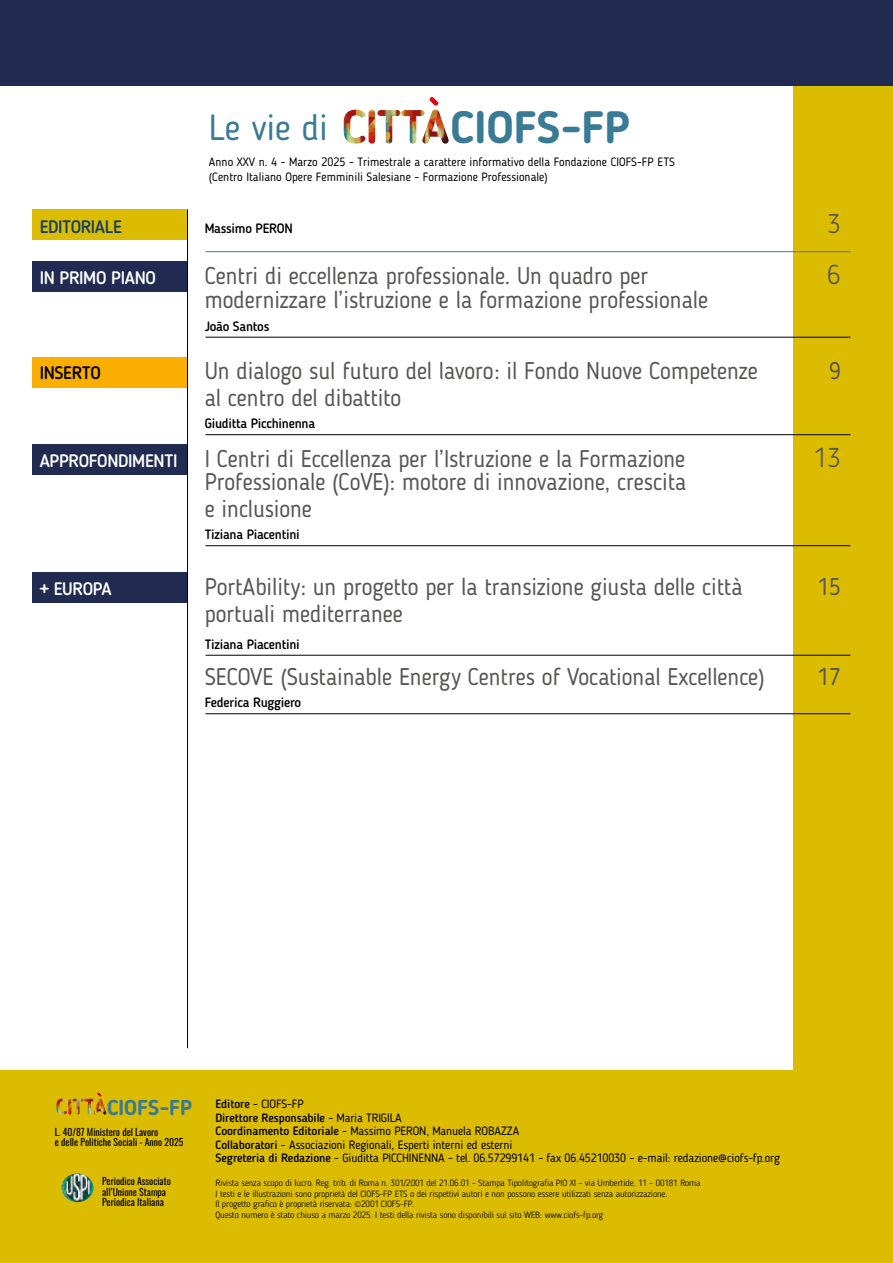
<style>
.page{position:relative;width:893px;height:1263px;background:#fff}
.page>*{position:absolute;margin:0;border:0;box-sizing:border-box;transform-origin:0 0}
.t1{font:700 45px "Blogger Sans";color:#397a94}
.t2{font:36px "Blogger Sans";color:#397a94}
.t3{font:300 27px "Blogger Sans";color:#575756}
.t4{font:24px/27px "Blogger Sans";letter-spacing:-.005em;color:#575756}
.t5{font:700 21.3px "Blogger Sans";color:#397a94}
.t6{font:500 18px "Blogger Sans";letter-spacing:-.02em;color:#fff}
.t7{font:500 18px "Blogger Sans";letter-spacing:-.02em;color:#12416a}
.t8{font:500 18px "Blogger Sans";letter-spacing:-.02em;color:#000}
.t9{font:500 13.5px "Blogger Sans";letter-spacing:-.02em;color:#000}
.t10{font:12px/13.5px "Blogger Sans";letter-spacing:-.01em;color:#000}
.t11{font:9.75px/10.5px "Oswald";color:#000}
.t12{font:300 9px/10.5px "Blogger Sans";letter-spacing:-.01em;color:#000}
.s1{font-weight:500;font-size:18px;color:#fff}
.s2{font-weight:500}
</style>
<div class="page">
<div style="left:32px;top:209px;width:156px;height:31px;background:#dbbc00"></div>
<div style="left:32px;top:261px;width:156px;height:30px;background:#212b52"></div>
<div style="left:32px;top:444px;width:156px;height:31px;background:#212b52"></div>
<div style="left:32px;top:357px;width:156px;height:30px;background:#f9ae00"></div>
<div style="left:32px;top:572px;width:156px;height:30px;background:#212b52"></div>
<div style="left:794px;top:78px;width:99px;height:1001px;background:#dbbc00"></div>
<div style="left:0;top:1070px;width:893px;height:193px;background:#dbbc00"></div>
<div style="left:0;top:0;width:893px;height:85px;background:#212b52"></div>
<img style="left:61px;top:1173px;width:33px;height:29px">
<img style="left:344px;top:110px;width:21px;height:34px">
<img style="left:369px;top:110px;width:6px;height:34px;border-radius:3px">
<img style="left:377px;top:110px;width:45px;height:34px">
<svg style="left:430px;top:97px;width:8px;height:9px"></svg>
<img style="left:422px;top:110px;width:27px;height:34px">
<img style="left:57px;top:1098px;width:10px;height:17px">
<img style="left:68px;top:1098px;width:3px;height:17px">
<img style="left:73px;top:1098px;width:33px;height:17px">
<svg style="left:97px;top:1092px;width:4px;height:4px"></svg>
<hr style="left:206px;top:251px;width:644px;height:1px;background:#397a94">
<hr style="left:206px;top:337px;width:644px;height:1px;background:#000">
<hr style="left:206px;top:434px;width:644px;height:1px;background:#000">
<hr style="left:206px;top:545px;width:644px;height:1px;background:#000">
<hr style="left:206px;top:655px;width:644px;height:1px;background:#000">
<hr style="left:206px;top:713px;width:644px;height:1px;background:#000">
<hr style="left:187px;top:209px;width:1px;height:839px;background:#000">
<h1 class="t1" style="left:451px;top:101px;width:181px">CIOFS-FP</h1>
<h2 class="t2" style="left:209px;top:106px;width:121px">Le vie di</h2>
<p class="t10" style="left:209px;top:155px;width:467px;line-height:14.4px">Anno XXV n. 4 - Marzo 2025 - Trimestrale a carattere informativo della Fondazione CIOFS-FP ETS (Centro Italiano Opere Femminili Salesiane - Formazione Professionale)</p>
<p class="t7" style="left:40px;top:216px;width:84px">EDITORIALE</p>
<p class="t9" style="left:205px;top:220px;width:90px">Massimo PERON</p>
<p class="t3" style="left:827px;top:208px;width:15px">3</p>
<p class="t6" style="left:40px;top:267px;width:118px">IN PRIMO PIANO</p>
<p class="t4" style="left:205px;top:262px;width:445px">Centri di eccellenza professionale. Un quadro per</p>
<p class="t3" style="left:827px;top:259px;width:15px">6</p>
<p class="t4" style="left:205px;top:286px;width:505px">modernizzare l’istruzione e la formazione professionale</p>
<p class="t9" style="left:205px;top:318px;width:66px">João Santos</p>
<p class="t8" style="left:40px;top:362px;width:63px">INSERTO</p>
<p class="t4" style="left:205px;top:357px;width:555px">Un dialogo sul futuro del lavoro: il Fondo Nuove Competenze</p>
<p class="t4" style="left:829px;top:357px;width:13px">9</p>
<p class="t4" style="left:205px;top:384px;width:198px">al centro del dibattito</p>
<p class="t9" style="left:205px;top:415px;width:112px">Giuditta Picchinenna</p>
<p class="t4" style="left:40px;top:445px;width:647px"><span class="s1">APPROFONDIMENTI</span> I Centri di Eccellenza per l’Istruzione e la Formazione</p>
<p class="t3" style="left:814px;top:442px;width:29px">13</p>
<p class="t4" style="left:205px;top:468px;width:483px">Professionale (CoVE): motore di innovazione, crescita e inclusione</p>
<p class="t9" style="left:205px;top:526px;width:97px">Tiziana Piacentini</p>
<p class="t6" style="left:40px;top:578px;width:74px">+ EUROPA</p>
<p class="t4" style="left:205px;top:573px;width:539px">PortAbility: un progetto per la transizione giusta delle città</p>
<p class="t4" style="left:818px;top:573px;width:25px">15</p>
<p class="t4" style="left:205px;top:600px;width:200px">portuali mediterranee</p>
<p class="t9" style="left:205px;top:636px;width:97px">Tiziana Piacentini</p>
<p class="t4" style="left:205px;top:663px;width:561px">SECOVE (Sustainable Energy Centres of Vocational Excellence)</p>
<p class="t4" style="left:818px;top:663px;width:25px">17</p>
<p class="t9" style="left:205px;top:694px;width:98px">Federica Ruggiero</p>
<p class="t5" style="left:107px;top:1094px;width:87px">CIOFS-FP</p>
<p class="t11" style="left:55px;top:1125px;width:130px">L. 40/87 Ministero del Lavoro<br>e delle Politiche Sociali - Anno 2025</p>
<p class="t11" style="left:102px;top:1175px;width:70px">Periodico Associato all’Unione Stampa<br>Periodica Italiana</p>
<p class="t10" style="left:215px;top:1097px;width:566px"><span class="s2">Editore</span> - CIOFS-FP<br><span class="s2">Direttore Responsabile</span> - Maria TRIGILA<br><span class="s2">Coordinamento Editoriale</span> - Massimo PERON, Manuela ROBAZZA<br><span class="s2">Collaboratori</span> - Associazioni Regionali, Esperti interni ed esterni<br><span class="s2">Segreteria di Redazione</span> - Giuditta PICCHINENNA - tel. 06.57299141 - fax 06.45210030 - e-mail: redazione@ciofs-fp.org</p>
<p class="t12" style="left:215px;top:1178px;width:487px">Rivista senza scopo di lucro. Reg. trib. di Roma n. 301/2001 del 21.06.01 - Stampa Tipolitografia PIO XI - via Umbertide, 11 - 00181 Roma I testi e le illustrazioni sono proprietà del CIOFS-FP ETS o dei rispettivi autori e non possono essere utilizzati senza autorizzazione.<br>Il progetto grafico è proprietà riservata: ©2001 CIOFS-FP.<br>Questo numero è stato chiuso a marzo 2025. I testi della rivista sono disponibili sul sito WEB: www.ciofs-fp.org</p>
</div>
